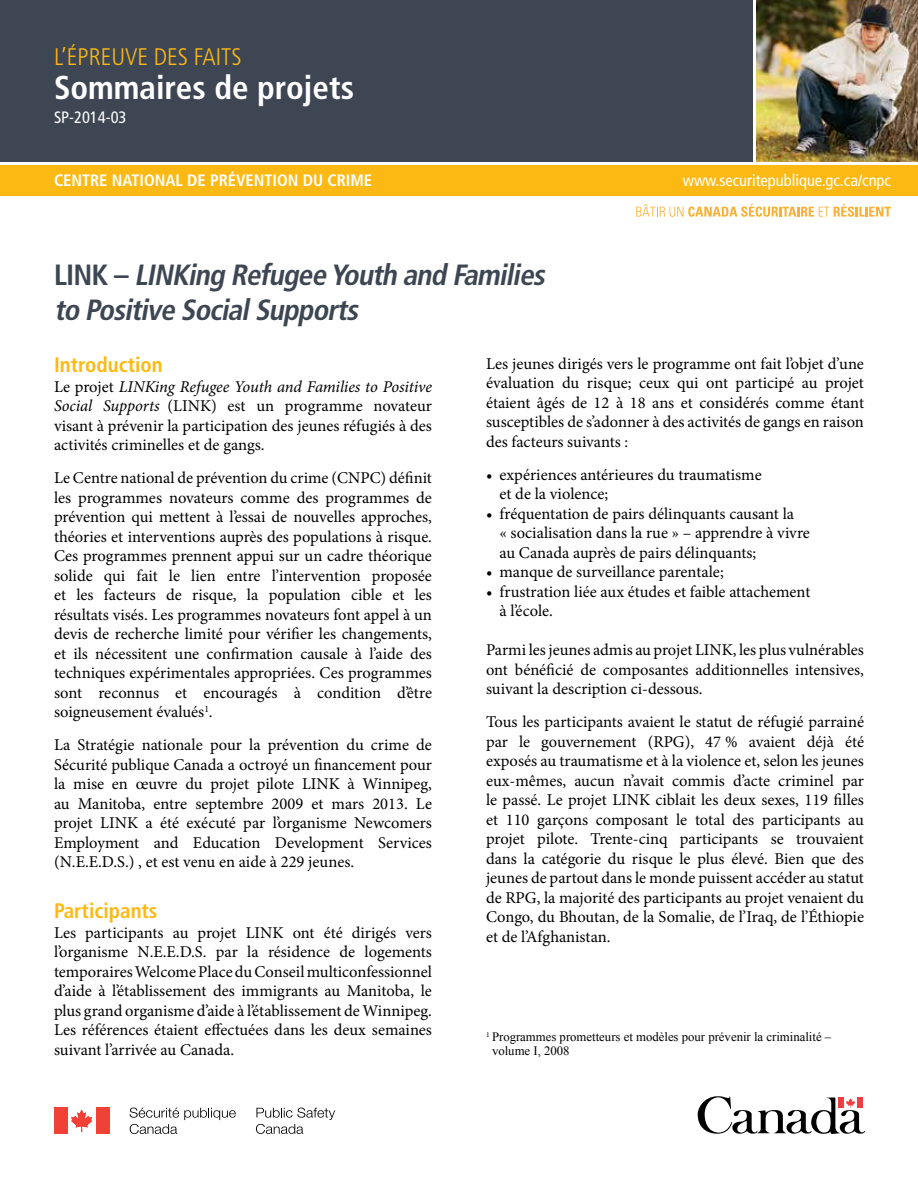
<style>
.page{position:relative;width:918px;height:1188px;background:#fff}
.page>*{position:absolute;margin:0;border:0;box-sizing:border-box;transform-origin:0 0}
.t1{font:700 condensed 33px "Frutiger LT Std";color:#fff}
.t2{font:italic 700 condensed 29.25px/34.5px "Frutiger LT Std";color:#3d4652}
.t3{font:300 condensed 24px "Frutiger LT Std";color:#fdb913}
.t4{font:700 condensed 21px "Frutiger LT Std";color:#fdb913}
.t5{font:16.5px/19.5px "Minion Pro";color:#000;text-align:justify}
.t6{font:condensed 16.5px "Frutiger LT Std";color:#fff}
.t7{font:700 condensed 16.5px "Frutiger LT Std";color:#fff}
.t8{font:12.75px/14.2px "Times New Roman";color:#000}
.s1{font-style:normal}
.s2{font-style:italic}
</style>
<div class="page">
<div style="left:0;top:0;width:753px;height:162px;background:#3d4652"></div>
<img style="left:756px;top:0;width:162px;height:162px">
<div style="left:0;top:165px;width:918px;height:31px;background:#fdb913"></div>
<svg style="left:698px;top:1096px;width:167px;height:38px"></svg>
<svg style="left:636px;top:204px;width:255px;height:13px"></svg>
<div style="left:54px;top:1108px;width:14px;height:26px;background:#ef4135"></div>
<svg style="left:71px;top:1110px;width:21px;height:22px"></svg>
<div style="left:96px;top:1108px;width:13px;height:26px;background:#ef4135"></div>
<svg style="left:130px;top:1108px;width:106px;height:26px"></svg>
<svg style="left:256px;top:1108px;width:79px;height:26px"></svg>
<h3 class="t3" style="left:54px;top:43px;width:189px">L’ÉPREUVE DES FAITS</h3>
<h1 class="t1" style="left:54px;top:68px;width:302px">Sommaires de projets</h1>
<p class="t6" style="left:54px;top:108px;width:74px">SP-2014-03</p>
<p class="t7" style="left:54px;top:170px;width:320px">CENTRE NATIONAL DE PRÉVENTION DU CRIME</p>
<p class="t6" style="left:683px;top:171px;width:210px">www.securitepublique.gc.ca/cnpc</p>
<h2 class="t2" style="left:54px;top:258px;width:498px"><span class="s1">L I N K –</span> LINKing Refugee Youth and Families to Positive SocialSupports</h2>
<p class="t4" style="left:54px;top:353px;width:110px">Introduction</p>
<p class="t5" style="left:54px;top:377px;width:379px">Le projet <span class="s2">LINKing Refugee Youth and Families to Positive Social Supports</span> (LINK) est un programme novateur visant à prévenir la participation des jeunes réfugiés à des activités criminelles et de gangs.</p>
<p class="t5" style="left:54px;top:468px;width:380px">Le Centre national de prévention du crime (CNPC) définit les programmes novateurs comme des programmes de prévention qui mettent à l’essai de nouvelles approches, théories et interventions auprès des populations à risque.<br>Ces programmes prennent appui sur un cadre théorique solide qui fait le lien entre l’intervention proposée et les facteurs de risque, la population cible et les résultats visés. Les programmes novateurs font appel à un devis de recherche limité pour vérifier les changements, et ils nécessitent une confirmation causale à l’aide des techniques expérimentales appropriées. Ces programmes sont reconnus et encouragés à condition d’être soigneusement évalués<sup>1</sup>.</p>
<p class="t5" style="left:54px;top:735px;width:380px">La Stratégie nationale pour la prévention du crime de Sécurité publique Canada a octroyé un financement pour la mise en œuvre du projet pilote LINK à Winnipeg, au Manitoba, entre septembre 2009 et mars 2013. Le projet LINK a été exécuté par l’organisme Newcomers Employment and Education Development Services (N.E.E.D.S.) , et est venu en aide à 229 jeunes.</p>
<p class="t4" style="left:54px;top:899px;width:105px">Participants</p>
<p class="t5" style="left:54px;top:923px;width:380px">Les participants au projet LINK ont été dirigés vers l’organisme N.E.E.D.S. par la résidence de logements temporaires Welcome Place du Conseil multiconfessionnel d’aide à l’établissement des immigrants au Manitoba, le plus grand organisme d’aide à l’établissement de Winnipeg.<br>Les références étaient effectuées dans les deux semaines suivant l’arrivée au Canada.</p>
<p class="t5" style="left:486px;top:354px;width:380px">Les jeunes dirigés vers le programme ont fait l’objet d’une évaluation du risque; ceux qui ont participé au projet étaient âgés de 12 à 18 ans et considérés comme étant susceptibles de s’adonner à des activités de gangs en raison des facteurs suivants :</p>
<p class="t5" style="left:500px;top:465px;width:264px;text-indent:-13px">• expériences antérieures du traumatisme et de la violence;</p>
<p class="t5" style="left:500px;top:504px;width:312px;text-align:left;text-indent:-13px">• fréquentation de pairs délinquants causant la<br>« socialisation dans la rue » – apprendre à vivre au Canada auprès de pairs délinquants;</p>
<p class="t5" style="left:486px;top:562px;width:239px">• manque de surveillance parentale;</p>
<p class="t5" style="left:500px;top:582px;width:312px;text-indent:-13px">• frustration liée aux études et faible attachement à l’école.</p>
<p class="t5" style="left:486px;top:640px;width:379px">Parmi les jeunes admis au projet LINK, les plus vulnérables ont bénéficié de composantes additionnelles intensives, suivant la description ci-dessous.</p>
<p class="t5" style="left:486px;top:712px;width:380px">Tous les participants avaient le statut de réfugié parrainé par le gouvernement (RPG), 47 % avaient déjà été exposés au traumatisme et à la violence et, selon les jeunes eux-mêmes, aucun n’avait commis d’acte criminel par le passé. Le projet LINK ciblait les deux sexes, 119 filles et 110 garçons composant le total des participants au projet pilote. Trente-cinq participants se trouvaient dans la catégorie du risque le plus élevé. Bien que des jeunes de partout dans le monde puissent accéder au statut de RPG, la majorité des participants au projet venaient du Congo, du Bhoutan, de la Somalie, de l’Iraq, de l’Éthiopie et de l’Afghanistan.</p>
<p class="t8" style="left:492px;top:1029px;width:341px;text-indent:-6px"><sup>1</sup> Programmes prometteurs et modèles pour prévenir la criminalité – volume I, 2008</p>
</div>
